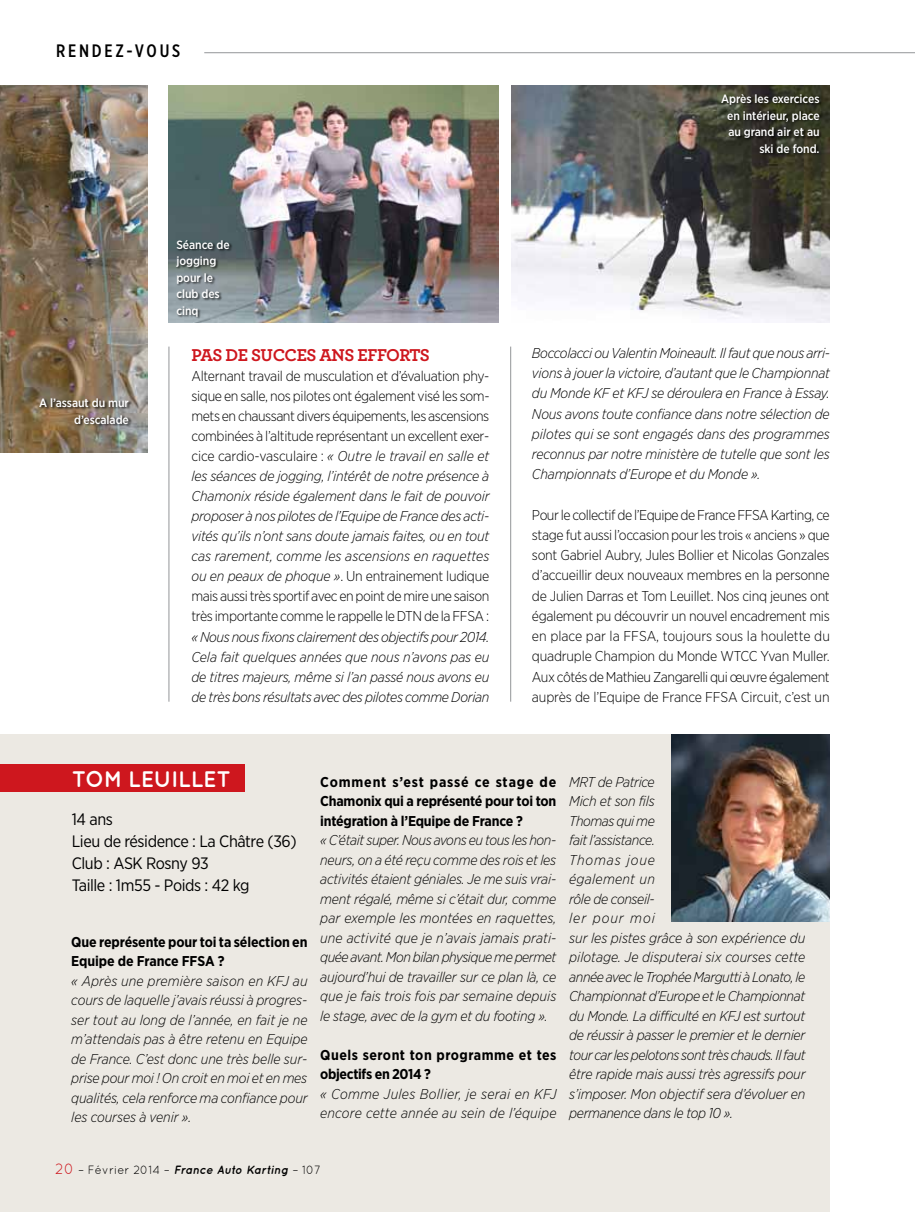
<style>
.page{position:relative;width:915px;height:1212px;background:#fff}
.page>*{position:absolute;margin:0;border:0;box-sizing:border-box;transform-origin:0 0}
.t1{font:700 22.5px "Quicksand";letter-spacing:-.01em;color:#fff}
.t2{font:700 18px "Archer Pro";color:#ce171e}
.t3{font:500 18px "Gotham X Narrow";letter-spacing:.155em;color:#000}
.t4{font:16.5px/22.2px "Gotham Narrow";letter-spacing:-.025em;color:#000}
.t5{font:italic 300 14.25px/19.5px "Gotham Narrow";letter-spacing:-.015em;color:#000;text-align:justify}
.t6{font:300 14.25px/20.1px "Gotham Narrow";letter-spacing:-.03em;color:#000;text-align:justify}
.t7{font:700 14.25px/19.5px "Gotham Narrow";letter-spacing:-.01em;color:#000}
.t8{font:italic 300 14.25px/19.5px "Gotham Narrow";letter-spacing:.01em;color:#000}
.t9{font:700 14.25px/19.5px "Gotham Narrow";letter-spacing:.02em;color:#000}
.t10{font:500 12px/16.5px "Gotham Narrow";letter-spacing:-.005em;color:#fff;text-align:right}
.t11{font:12px "Quicksand";letter-spacing:.015em;color:#000;scale:.96 1}
.s1{font-style:italic}
.s2{font-size:15px;color:#ce171e}
.s3{font-weight:700;font-style:italic}
</style>
<div class="page">
<img style="left:0;top:85px;width:147px;height:367px">
<img style="left:169px;top:85px;width:329px;height:237px">
<img style="left:511px;top:85px;width:318px;height:237px">
<div style="left:39px;top:398px;width:93px;height:29px;background:#000;opacity:.75"></div>
<div style="left:176px;top:240px;width:56px;height:79px;background:#000;opacity:.75"></div>
<div style="left:721px;top:94px;width:101px;height:62px;background:#000;opacity:.75"></div>
<div style="left:0;top:735px;width:829px;height:477px;background:#ece9e3"></div>
<hr style="left:510px;top:347px;width:1px;height:355px;background:#939598">
<hr style="left:169px;top:347px;width:1px;height:355px;background:#939598">
<hr style="left:204px;top:52px;width:710px;height:1px;background:#939598">
<div style="left:0;top:764px;width:244px;height:27px;background:#ce171e"></div>
<img style="left:671px;top:735px;width:158px;height:186px">
<p class="t3" style="left:56px;top:40px;width:125px">RENDE Z-VOUS</p>
<p class="t10" style="left:39px;top:395px;width:91px">A l’assaut du mur d’escalade</p>
<p class="t10" style="left:176px;top:236px;width:55px;text-align:left">Séance de jogging pour le club des cinq</p>
<p class="t2" style="left:191px;top:341px;width:11px">PAS</p>
<p class="t2" style="left:225px;top:341px;width:38px">DE SUCCES</p>
<p class="t2" style="left:319px;top:341px;width:13px">ANS</p>
<p class="t2" style="left:357px;top:341px;width:12px">EFFORTS</p>
<p class="t6" style="left:191px;top:366px;width:299px">Alternant travail de musculation et d’évaluation phy&shy;sique en salle, nos pilotes ont également visé les som&shy;mets en chaussant divers équipements, les ascensions combinées à l’altitude représentant un excellent exer&shy;cice cardio-vasculaire : <span class="s1">« Outre le travail en salle et les séances de jogging, l’intérêt de notre présence à Chamonix réside également dans le fait de pouvoir proposer à nos pilotes de l’Equipe de France des acti&shy;vités qu’ils n’ont sans doute jamais faites, ou en tout cas rarement, comme les ascensions en raquettes ou en peaux de phoque »</span>. Un entrainement ludique mais aussi très sportif avec en point de mire une saison très importante comme le rappelle le DTN de la FFSA :</p>
<p class="t5" style="left:191px;top:626px;width:299px;line-height:20.1px">« Nous nous fixons clairement des objectifs pour 2014.<br>Cela fait quelques années que nous n’avons pas eu de titres majeurs, même si l’an passé nous avons eu de très bons résultats avec des pilotes comme Dorian</p>
<p class="t10" style="left:721px;top:91px;width:100px">Après les exercices en intérieur, place au grand air et au ski de fond.</p>
<p class="t5" style="left:532px;top:342px;width:299px;line-height:20.2px">Boccolacci ou Valentin Moineault. Il faut que nous arri&shy;vions à jouer la victoire, d’autant que le Championnat du Monde KF et KFJ se déroulera en France à Essay.<br>Nous avons toute confiance dans notre sélection de pilotes qui se sont engagés dans des programmes reconnus par notre ministère de tutelle que sont les Championnats d’Europe et du Monde ».</p>
<p class="t6" style="left:532px;top:504px;width:299px">Pour le collectif de l’Equipe de France FFSA Karting, ce stage fut aussi l’occasion pour les trois « anciens » que sont Gabriel Aubry, Jules Bollier et Nicolas Gonzales d’accueillir deux nouveaux membres en la personne de Julien Darras et Tom Leuillet. Nos cinq jeunes ont également pu découvrir un nouvel encadrement mis en place par la FFSA, toujours sous la houlette du quadruple Champion du Monde WTCC Yvan Muller.<br>Aux côtés de Mathieu Zangarelli qui œuvre également auprès de l’Equipe de France FFSA Circuit, c’est un</p>
<h1 class="t1" style="left:72px;top:766px;width:161px">Tom LEUILLET</h1>
<p class="t4" style="left:72px;top:807px;width:226px">14 ans<br>Lieu de résidence : La Châtre (36)<br>Club : ASK Rosny 93<br>Taille : 1m55 - Poids : 42 kg</p>
<p class="t7" style="left:71px;top:932px;width:238px">Que représente pour toi ta sélection en<br>Equipe de France FFSA ?</p>
<p class="t5" style="left:71px;top:971px;width:238px">« Après une première saison en KFJ au cours de laquelle j’avais réussi à progres&shy;ser tout au long de l’année, en fait je ne m’attendais pas à être retenu en Equipe de France. C’est donc une très belle sur&shy;prise pour moi ! On croit en moi et en mes qualités, cela renforce ma confiance pour les courses à venir ».</p>
<p class="t7" style="left:320px;top:772px;width:237px;text-align:justify">Comment s’est passé ce stage de Chamonix qui a représenté pour toi ton intégration à l’Equipe de France ?</p>
<p class="t5" style="left:320px;top:830px;width:238px">« C’était super. Nous avons eu tous les hon&shy;neurs, on a été reçu comme des rois et les activités étaient géniales. Je me suis vrai&shy;ment régalé, même si c’était dur, comme par exemple les montées en raquettes, une activité que je n’avais jamais prati&shy;quée avant. Mon bilan physique me permet aujourd’hui de travailler sur ce plan là, ce que je fais trois fois par semaine depuis le stage, avec de la gym et du footing ».</p>
<p class="t9" style="left:320px;top:1045px;width:238px">Quels seront ton programme et tes objectifs en 2014 ?</p>
<p class="t8" style="left:320px;top:1083px;width:238px">« Comme Jules Bollier, je serai en KFJ encore cette année au sein de l’équipe</p>
<p class="t5" style="left:569px;top:771px;width:238px;text-align:left">MRT de Patrice<br>Mich et son fils<br>Thomas qui me<br>fait l’assistance.<br>Thomas joue<br>également un<br>rôle de conseil-<br>ler pour moi<br>sur les pistes grâce à son expérience du pilotage. Je disputerai six courses cette année avec le Trophée Margutti à Lonato, le<br>Championnat d’Europe et le Championnat du Monde. La difficulté en KFJ est surtout de réussir à passer le premier et le dernier tour car les pelotons sont très chauds. Il faut être rapide mais aussi très agressifs pour s’imposer. Mon objectif sera d’évoluer en permanence dans le top 10 ».</p>
<p class="t11" style="left:55px;top:1162px;width:278px"><span class="s2">20</span> – Février 2014 – <span class="s3">France Auto Karting</span> – 107</p>
</div>
